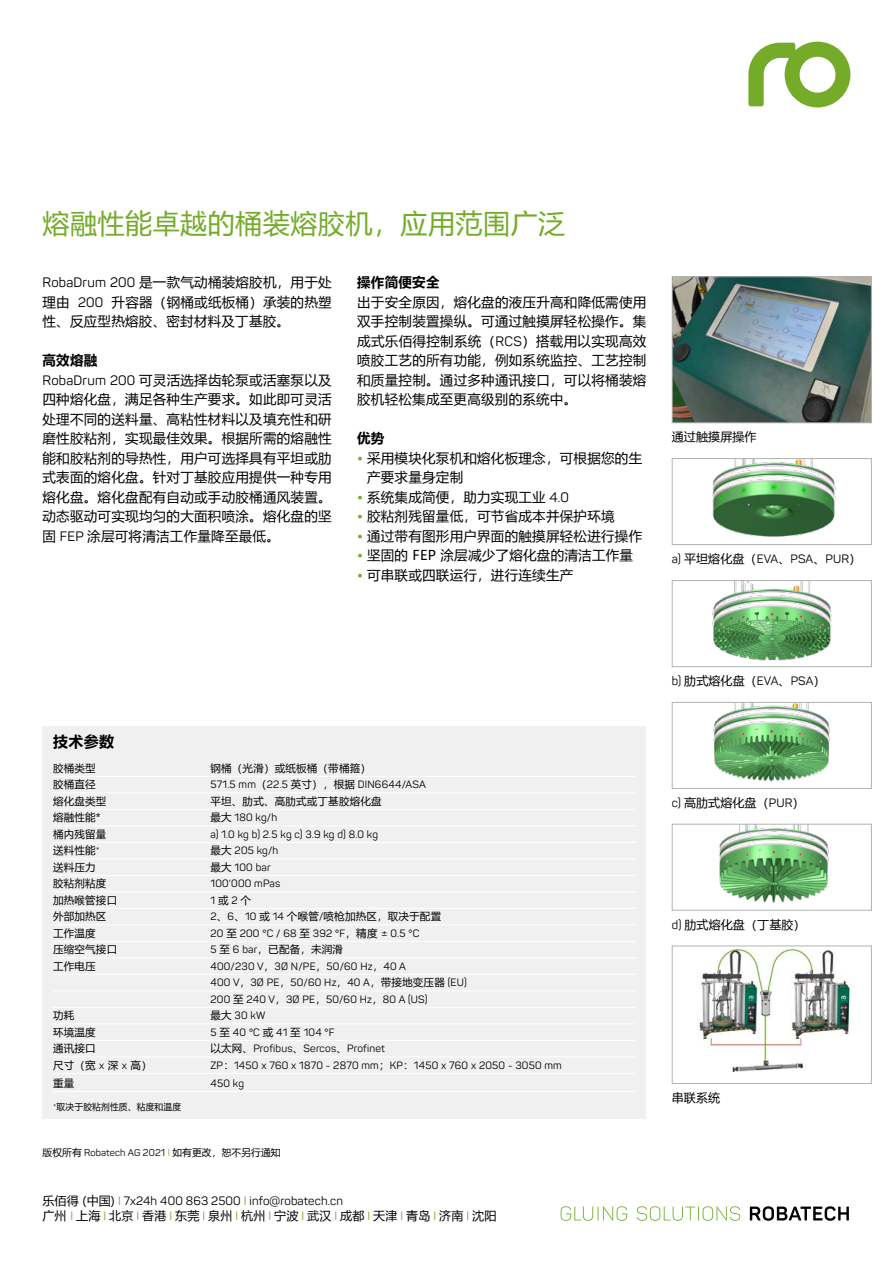
<style>
.page{position:relative;width:893px;height:1263px;background:#fff}
.page>*{position:absolute;margin:0;border:0;box-sizing:border-box;transform-origin:0 0}
.t1{font:27px "Microsoft Ya Hei";letter-spacing:.02em;color:#74ac2a}
.t2{font:700 15px "Microsoft Ya Hei";color:#000}
.t3{font:13.5px/19.5px "Microsoft Ya Hei";letter-spacing:.02em;color:#000;text-align:justify}
.t4{font:700 13.5px "Microsoft Ya Hei";letter-spacing:.02em;color:#000}
.t5{font:12px "Microsoft Ya Hei";letter-spacing:.01em;color:#000}
.t6{font:12px "Panton";letter-spacing:.01em;color:#000}
.t7{font:10.5px/16.5px "Panton";letter-spacing:.02em;color:#000}
.t8{font:10.5px "Microsoft Ya Hei";letter-spacing:.02em;color:#000}
.t9{font:9.75px "Microsoft Ya Hei";letter-spacing:.01em;color:#000}
.t10{font:9px "Microsoft Ya Hei";letter-spacing:.02em;color:#000}
.s1{font-family:"Panton"}
.s2{font-weight:700}
.s3{color:#74ac2a}
.s4{font-family:"Microsoft Ya Hei"}
.s5{font-family:"Panton";color:#74ac2a}
</style>
<div class="page">
<svg style="left:748px;top:42px;width:102px;height:65px"></svg>
<svg style="left:750px;top:1206px;width:99px;height:15px"></svg>
<svg style="left:561px;top:1206px;width:179px;height:15px"></svg>
<div style="left:43px;top:726px;width:603px;height:393px;background:#f0f0f0"></div>
<hr style="left:53px;top:776px;width:583px;height:1px;background:#fff">
<hr style="left:53px;top:792px;width:583px;height:1px;background:#fff">
<hr style="left:53px;top:809px;width:583px;height:1px;background:#fff">
<hr style="left:53px;top:825px;width:583px;height:1px;background:#fff">
<hr style="left:53px;top:842px;width:583px;height:1px;background:#fff">
<hr style="left:53px;top:858px;width:583px;height:1px;background:#fff">
<hr style="left:53px;top:875px;width:583px;height:1px;background:#fff">
<hr style="left:53px;top:891px;width:583px;height:1px;background:#fff">
<hr style="left:53px;top:908px;width:583px;height:1px;background:#fff">
<hr style="left:53px;top:924px;width:583px;height:1px;background:#fff">
<hr style="left:53px;top:941px;width:583px;height:1px;background:#fff">
<hr style="left:53px;top:957px;width:583px;height:1px;background:#fff">
<hr style="left:53px;top:974px;width:583px;height:1px;background:#fff">
<hr style="left:53px;top:990px;width:583px;height:1px;background:#fff">
<hr style="left:53px;top:1007px;width:583px;height:1px;background:#fff">
<hr style="left:53px;top:1023px;width:583px;height:1px;background:#fff">
<hr style="left:53px;top:1040px;width:583px;height:1px;background:#fff">
<hr style="left:53px;top:1056px;width:583px;height:1px;background:#fff">
<hr style="left:53px;top:1073px;width:583px;height:1px;background:#fff">
<hr style="left:53px;top:1091px;width:583px;height:1px;background:#fff">
<img style="left:712px;top:582px;width:120px;height:79px">
<div style="left:672px;top:580px;width:200px;height:87px;border:1px solid #b3b2b2"></div>
<img style="left:674px;top:278px;width:196px;height:143px">
<div style="left:672px;top:276px;width:200px;height:147px;border:1px solid #b3b2b2"></div>
<img style="left:712px;top:460px;width:124px;height:77px">
<div style="left:672px;top:458px;width:200px;height:87px;border:1px solid #b3b2b2"></div>
<img style="left:713px;top:704px;width:117px;height:78px">
<div style="left:672px;top:702px;width:200px;height:87px;border:1px solid #b3b2b2"></div>
<img style="left:719px;top:826px;width:110px;height:77px">
<div style="left:672px;top:824px;width:200px;height:86px;border:1px solid #b3b2b2"></div>
<img style="left:697px;top:949px;width:154px;height:123px">
<div style="left:672px;top:946px;width:200px;height:138px;border:1px solid #b3b2b2"></div>
<h1 class="t1" style="left:43px;top:205px;width:524px">熔融性能卓越的桶装熔胶机，应用范围广泛</h1>
<p class="t3" style="left:43px;top:272px;width:291px"><span class="s1">RobaDrum 200</span> 是一款气动桶装熔胶机，用于处理由 <span class="s1">200</span> 升容器（钢桶或纸板桶）承装的热塑性、反应型热熔胶、密封材料及丁基胶。</p>
<p class="t3" style="left:43px;top:350px;width:291px;text-align:left"><span class="s2">高效熔融<br></span><span class="s1">RobaDrum 200</span> 可灵活选择齿轮泵或活塞泵以及四种熔化盘，满足各种生产要求。如此即可灵活处理不同的送料量、高粘性材料以及填充性和研磨性胶粘剂，实现最佳效果。根据所需的熔融性能和胶粘剂的导热性，用户可选择具有平坦或肋式表面的熔化盘。针对丁基胶应用提供一种专用熔化盘。熔化盘配有自动或手动胶桶通风装置。动态驱动可实现均匀的大面积喷涂。熔化盘的坚固 <span class="s1">FEP</span> 涂层可将清洁工作量降至最低。</p>
<p class="t4" style="left:357px;top:273px;width:84px">操作简便安全</p>
<p class="t3" style="left:357px;top:292px;width:291px">出于安全原因，熔化盘的液压升高和降低需使用双手控制装置操纵。可通过触摸屏轻松操作。集成式乐佰得控制系统（<span class="s1">RCS</span>）搭载用以实现高效喷胶工艺的所有功能，例如系统监控、工艺控制和质量控制。通过多种通讯接口，可以将桶装熔胶机轻松集成至更高级别的系统中。</p>
<p class="t4" style="left:357px;top:429px;width:29px">优势</p>
<p class="t3" style="left:367px;top:448px;width:277px;text-indent:-10px"><span class="s3">•</span> 采用模块化泵机和熔化板理念，可根据您的生产要求量身定制</p>
<p class="t3" style="left:357px;top:487px;width:213px"><span class="s3">•</span> 系统集成简便，助力实现工业 <span class="s1">4.0</span></p>
<p class="t3" style="left:357px;top:506px;width:259px"><span class="s3">•</span> 胶粘剂残留量低，可节省成本并保护环境</p>
<p class="t3" style="left:357px;top:526px;width:286px"><span class="s3">•</span> 通过带有图形用户界面的触摸屏轻松进行操作</p>
<p class="t3" style="left:357px;top:545px;width:277px"><span class="s3">•</span> 坚固的 FEP 涂层减少了熔化盘的清洁工作量</p>
<p class="t3" style="left:357px;top:565px;width:218px"><span class="s3">•</span> 可串联或四联运行，进行连续生产</p>
<p class="t5" style="left:672px;top:429px;width:86px">通过触摸屏操作</p>
<p class="t6" style="left:672px;top:552px;width:191px">a) <span class="s4">平坦熔化盘（</span>EVA<span class="s4">、</span>PSA<span class="s4">、</span>PUR<span class="s4">）</span></p>
<p class="t2" style="left:53px;top:731px;width:62px">技术参数</p>
<p class="t8" style="left:53px;top:761px;width:44px">胶桶类型</p>
<p class="t8" style="left:210px;top:761px;width:162px">钢桶（光滑）或纸板桶（带桶箍）</p>
<p class="t8" style="left:53px;top:777px;width:44px">胶桶直径</p>
<p class="t7" style="left:210px;top:776px;width:217px">571.5 mm<span class="s4">（</span>22.5 <span class="s4">英寸），根据</span> DIN6644/ASA</p>
<p class="t8" style="left:53px;top:794px;width:55px">熔化盘类型</p>
<p class="t8" style="left:210px;top:794px;width:173px">平坦、肋式、高肋式或丁基胶熔化盘</p>
<p class="t8" style="left:53px;top:810px;width:49px">熔融性能*</p>
<p class="t7" style="left:210px;top:809px;width:68px"><span class="s4">最大</span> 180 kg/h</p>
<p class="t8" style="left:53px;top:827px;width:55px">桶内残留量</p>
<p class="t7" style="left:210px;top:826px;width:169px">a) 1.0 kg b) 2.5 kg c) 3.9 kg d) 8.0 kg</p>
<p class="t8" style="left:53px;top:843px;width:48px">送料性能<span class="s1">*</span></p>
<p class="t7" style="left:210px;top:842px;width:69px"><span class="s4">最大</span> 205 kg/h</p>
<p class="t8" style="left:53px;top:860px;width:44px">送料压力</p>
<p class="t7" style="left:210px;top:859px;width:62px"><span class="s4">最大</span> 100 bar</p>
<p class="t8" style="left:53px;top:876px;width:55px">胶粘剂粘度</p>
<p class="t7" style="left:210px;top:875px;width:71px">100‘000 mPas</p>
<p class="t8" style="left:53px;top:893px;width:66px">加热喉管接口</p>
<p class="t7" style="left:210px;top:892px;width:42px">1 <span class="s4">或</span> 2 <span class="s4">个</span></p>
<p class="t8" style="left:53px;top:909px;width:55px">外部加热区</p>
<p class="t8" style="left:210px;top:909px;width:232px"><span class="s1">2</span>、<span class="s1">6</span>、<span class="s1">10</span> 或 <span class="s1">14</span> 个喉管<span class="s1">/</span>喷枪加热区，取决于配置</p>
<p class="t8" style="left:53px;top:926px;width:44px">工作温度</p>
<p class="t7" style="left:210px;top:925px;width:210px">20 <span class="s4">至</span> 200 °C / 68 <span class="s4">至</span> 392 °F<span class="s4">，精度</span> ± 0.5 °C</p>
<p class="t8" style="left:53px;top:942px;width:66px">压缩空气接口</p>
<p class="t8" style="left:210px;top:942px;width:134px"><span class="s1">5</span> 至 <span class="s1">6 bar</span>，已配备，未润滑</p>
<p class="t8" style="left:53px;top:959px;width:44px">工作电压</p>
<p class="t7" style="left:210px;top:958px;width:258px">400/230 V<span class="s4">，</span>3Ø N/PE<span class="s4">，</span>50/60 Hz<span class="s4">，</span>40 A<br>400 V<span class="s4">，</span>3Ø PE<span class="s4">，</span>50/60 Hz<span class="s4">，</span>40 A<span class="s4">，带接地变压器</span> (EU)<br>200 <span class="s4">至</span> 240 V<span class="s4">，</span>3Ø PE<span class="s4">，</span>50/60 Hz<span class="s4">，</span>80 A (US)</p>
<p class="t8" style="left:53px;top:1008px;width:23px">功耗</p>
<p class="t7" style="left:210px;top:1007px;width:56px"><span class="s4">最大</span> 30 kW</p>
<p class="t8" style="left:53px;top:1025px;width:44px">环境温度</p>
<p class="t7" style="left:210px;top:1024px;width:126px">5 <span class="s4">至</span> 40 °C <span class="s4">或</span> 41 <span class="s4">至</span> 104 °F</p>
<p class="t8" style="left:53px;top:1041px;width:44px">通讯接口</p>
<p class="t7" style="left:210px;top:1040px;width:176px"><span class="s4">以太网、</span>Profibus<span class="s4">、</span>Sercos<span class="s4">、</span>Profinet</p>
<p class="t8" style="left:53px;top:1058px;width:100px">尺寸（宽 <span class="s1">x</span> 深 <span class="s1">x</span> 高）</p>
<p class="t7" style="left:210px;top:1057px;width:353px">ZP<span class="s4">：</span>1450 x 760 x 1870 - 2870 mm<span class="s4">；</span>KP<span class="s4">：</span>1450 x 760 x 2050 - 3050 mm</p>
<p class="t8" style="left:53px;top:1076px;width:23px">重量</p>
<p class="t7" style="left:210px;top:1075px;width:35px">450 kg</p>
<p class="t10" style="left:53px;top:1101px;width:129px"><span class="s1">*</span>取决于胶粘剂性质、粘度和温度</p>
<p class="t9" style="left:43px;top:1146px;width:240px">版权所有 <span class="s1">Robatech AG 2021</span> <span class="s5">I</span> 如有更改，恕不另行通知</p>
<p class="t6" style="left:43px;top:1194px;width:302px"><span class="s4">乐佰得 (中国)</span> <span class="s3">I</span> 7x24h 400 863 2500 <span class="s3">I</span> info@robatech.cn</p>
<p class="t5" style="left:43px;top:1208px;width:455px">广州 <span class="s5">I</span>上海<span class="s5">I</span>北京<span class="s5">I</span>香港<span class="s5">I</span>东莞<span class="s5">I</span>泉州<span class="s5">I</span>杭州<span class="s5">I</span>宁波<span class="s5">I</span>武汉<span class="s5">I</span>成都<span class="s5">I</span>天津<span class="s5">I</span>青岛<span class="s5">I</span>济南<span class="s5">I</span>沈阳</p>
<p class="t6" style="left:672px;top:673px;width:155px">b) <span class="s4">肋式熔化盘（</span>EVA<span class="s4">、</span>PSA<span class="s4">）</span></p>
<p class="t5" style="left:672px;top:794px;width:134px"><span class="s1">c)</span> 高肋式熔化盘（<span class="s1">PUR</span>）</p>
<p class="t5" style="left:672px;top:916px;width:135px"><span class="s1">d)</span> 肋式熔化盘（丁基胶）</p>
<p class="t5" style="left:672px;top:1089px;width:50px">串联系统</p>
</div>
